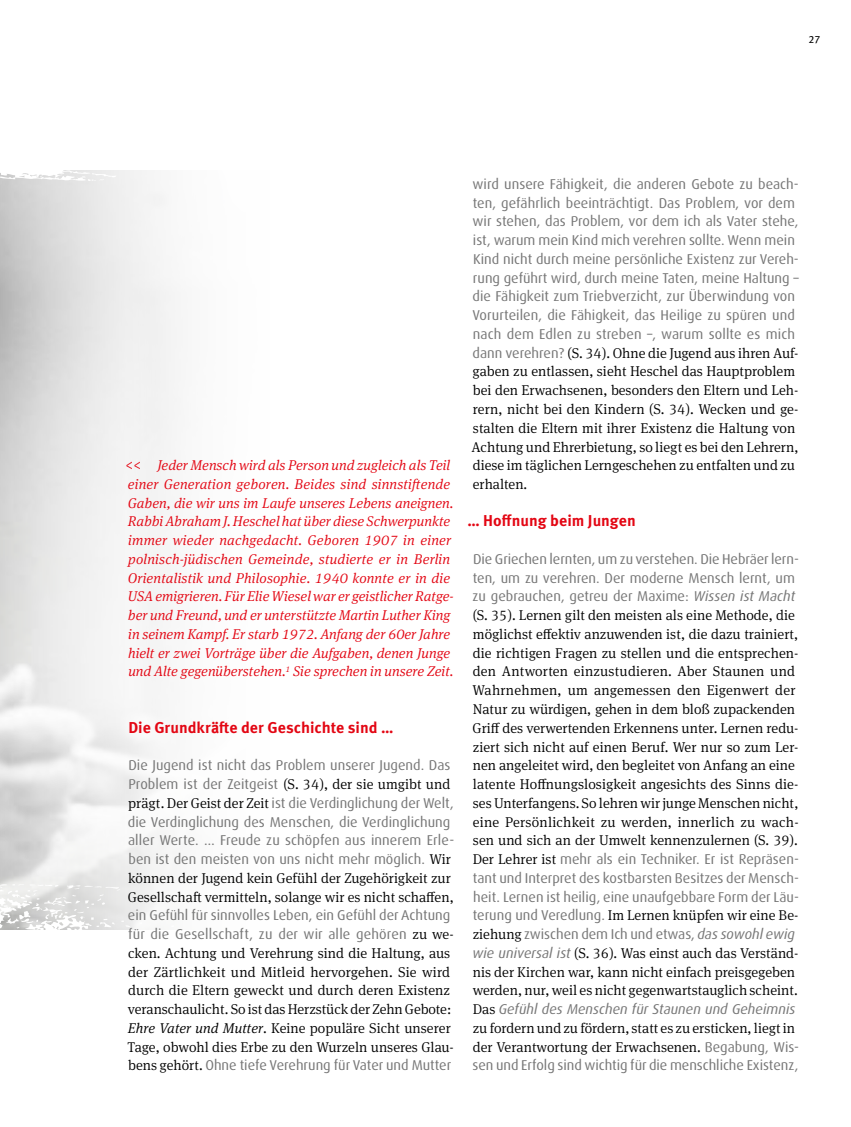
<style>
.page{position:relative;width:851px;height:1127px;background:#fff}
.page>*{position:absolute;margin:0;border:0;box-sizing:border-box;transform-origin:0 0}
.t1{font:700 15.75px "Meta Pro";color:#e30613}
.t2{font:300 14.25px/18.8px "Meta Serif Pro";color:#000}
.t3{font:14.25px/18.8px "Dax Pro";color:#777}
.t4{font:italic 300 14.25px/18.8px "Meta Serif Pro";color:#e30613}
.t5{font:italic 14.25px "Dax Pro";color:#777}
.t6{font:10.5px "Meta Pro";color:#000}
.s1{font-weight:400;font-style:normal;font-size:15px}
.s2{font-family:"Meta Serif Pro";font-weight:300;color:#000}
.s3{font-style:italic}
.s4{font-family:"Dax Pro";font-weight:400;color:#777}
.s5{font-family:"Dax Pro";font-weight:400;font-style:italic;color:#777}
.s6{font-family:"Meta Serif Pro";font-weight:300;font-style:normal;color:#000}
</style>
<div class="page">
<svg style="left:0;top:170px;width:177px;height:760px;fill:#eee"></svg>
<p class="t6" style="left:808px;top:31px;width:13px">27</p>
<p class="t4" style="left:126px;top:455px;width:329px"><span class="s1">&lt;&lt;</span> Jeder Mensch wird als Person und zugleich als Teil einer Generation geboren. Beides sind sinnstifende Gaben, die wir uns im Laufe unseres Lebens aneignen.<br>Rabbi Abraham J. Heschel hat über diese Schwerpunkte immer wieder nachgedacht. Geboren 1907 in einer polnisch-jüdischen Gemeinde, studierte er in Berlin Orientalistik und Philosophie. 1940 konnte er in die USA emigrieren. Für Elie Wiesel war er geistlicher Ratge&shy;ber und Freund, und er unterstützte Martin Luther King in seinem Kampf. Er starb 1972. Anfang der 60er Jahre hielt er zwei Vorträge über die Aufgaben, denen Junge und Alte gegenüberstehen.<sup>1</sup> Sie sprechen in unsere Zeit.</p>
<p class="t1" style="left:128px;top:715px;width:266px">Die Grundkräfte der Geschichte sind …</p>
<p class="t3" style="left:128px;top:756px;width:328px">Die Jugend ist nicht das Problem unserer Jugend. Das Problem ist der Zeitgeist <span class="s2">(S. 34), der sie umgibt und prägt. Der Geist der Zeit</span> ist die Verdinglichung der Welt, die Verdinglichung des Menschen, die Verdinglichung aller Werte. … Freude zu schöpfen aus innerem Erle&shy;ben ist den meisten von uns nicht mehr möglich. <span class="s2">Wir</span></p>
<p class="t2" style="left:128px;top:868px;width:327px">können der Jugend kein Gefühl der Zugehörigkeit zur<br>Gesellschaft vermitteln, solange wir es nicht schaffen,</p>
<p class="t3" style="left:128px;top:906px;width:327px">ein Gefühl für sinnvolles Leben, ein Gefühl der Achtung für die Gesellschaft, zu der wir alle gehören <span class="s2">zu we-</span></p>
<p class="t2" style="left:128px;top:943px;width:327px">cken. Achtung und Verehrung sind die Haltung, aus der Zärtlichkeit und Mitleid hervorgehen. Sie wird durch die Eltern geweckt und durch deren Existenz veranschaulicht. So ist das Herzstück der Zehn Gebote:<br><span class="s3">Ehre Vater und Mutter</span>. Keine populäre Sicht unserer Tage, obwohl dies Erbe zu den Wurzeln unseres Glau-</p>
<p class="t3" style="left:128px;top:1056px;width:324px"><span class="s2">bens gehört.</span> Ohne tiefe Verehrung für Vater und Mutter</p>
<p class="t3" style="left:472px;top:175px;width:328px">wird unsere Fähigkeit, die anderen Gebote zu beach&shy;ten, gefährlich beeinträchtigt. Das Problem, vor dem wir stehen, das Problem, vor dem ich als Vater stehe, ist, warum mein Kind mich verehren sollte. Wenn mein Kind nicht durch meine persönliche Existenz zur Vereh&shy;rung geführt wird, durch meine Taten, meine Haltung – die Fähigkeit zum Triebverzicht, zur Überwindung von Vorurteilen, die Fähigkeit, das Heilige zu spüren und nach dem Edlen zu streben –, warum sollte es mich</p>
<p class="t2" style="left:471px;top:343px;width:328px"><span class="s4">dann verehren?</span> (S. 34). Ohne die Jugend aus ihren Auf&shy;gaben zu entlassen, sieht Heschel das Hauptproblem bei den Erwachsenen, besonders den Eltern und Leh&shy;rern, nicht bei den Kindern (S. 34). Wecken und ge&shy;stalten die Eltern mit ihrer Existenz die Haltung von Achtung und Ehrerbietung, so liegt es bei den Lehrern, diese im täglichen Lerngeschehen zu entfalten und zu erhalten.</p>
<p class="t1" style="left:467px;top:509px;width:170px">… Hoffnung beim Jungen</p>
<p class="t3" style="left:472px;top:550px;width:328px">Die Griechen lernten, um zu verstehen. Die Hebräer lern&shy;ten, um zu verehren. Der moderne Mensch lernt, um zu gebrauchen, getreu der Maxime: <span class="s3">Wissen ist Macht</span></p>
<p class="t2" style="left:472px;top:605px;width:328px">(S. 35). Lernen gilt den meisten als eine Methode, die möglichst effektiv anzuwenden ist, die dazu trainiert, die richtigen Fragen zu stellen und die entsprechen&shy;den Antworten einzustudieren. Aber Staunen und Wahrnehmen, um angemessen den Eigenwert der Natur zu würdigen, gehen in dem bloß zupackenden Griff des verwertenden Erkennens unter. Lernen redu&shy;ziert sich nicht auf einen Beruf. Wer nur so zum Ler&shy;nen angeleitet wird, den begleitet von Anfang an eine latente Hoffnungslosigkeit angesichts des Sinns die&shy;ses Unterfangens. So lehren wir junge Menschen nicht, eine Persönlichkeit zu werden, innerlich zu wach&shy;sen und sich an der Umwelt kennenzulernen (S. 39).</p>
<p class="t3" style="left:472px;top:850px;width:327px;text-align:justify"><span class="s2">Der Lehrer ist</span> mehr als ein Techniker. Er ist Repräsen&shy;tant und Interpret des kostbarsten Besitzes der Mensch&shy;heit. Lernen ist heilig, eine unaufgebbare Form der Läu-</p>
<p class="t2" style="left:472px;top:905px;width:327px"><span class="s4">terung und Veredlung.</span> Im Lernen knüpfen wir eine Be-</p>
<p class="t3" style="left:473px;top:925px;width:323px"><span class="s2">ziehung</span> zwischen dem Ich und etwas, <span class="s3">das sowohl ewig</span></p>
<p class="t2" style="left:472px;top:943px;width:327px"><span class="s5">wie universal ist</span> (S. 36). Was einst auch das Verständ&shy;nis der Kirchen war, kann nicht einfach preisgegeben werden, nur, weil es nicht gegenwartstauglich scheint.</p>
<p class="t5" style="left:472px;top:1000px;width:324px"><span class="s6">Das</span> Gefühl des Menschen für Staunen und Geheimnis</p>
<p class="t2" style="left:472px;top:1018px;width:327px">zu fordern und zu fördern, statt es zu ersticken, liegt in der Verantwortung der Erwachsenen. <span class="s4">Begabung, Wis-</span></p>
<p class="t3" style="left:472px;top:1056px;width:327px">sen und Erfolg sind wichtig für die menschliche Existenz,</p>
</div>
